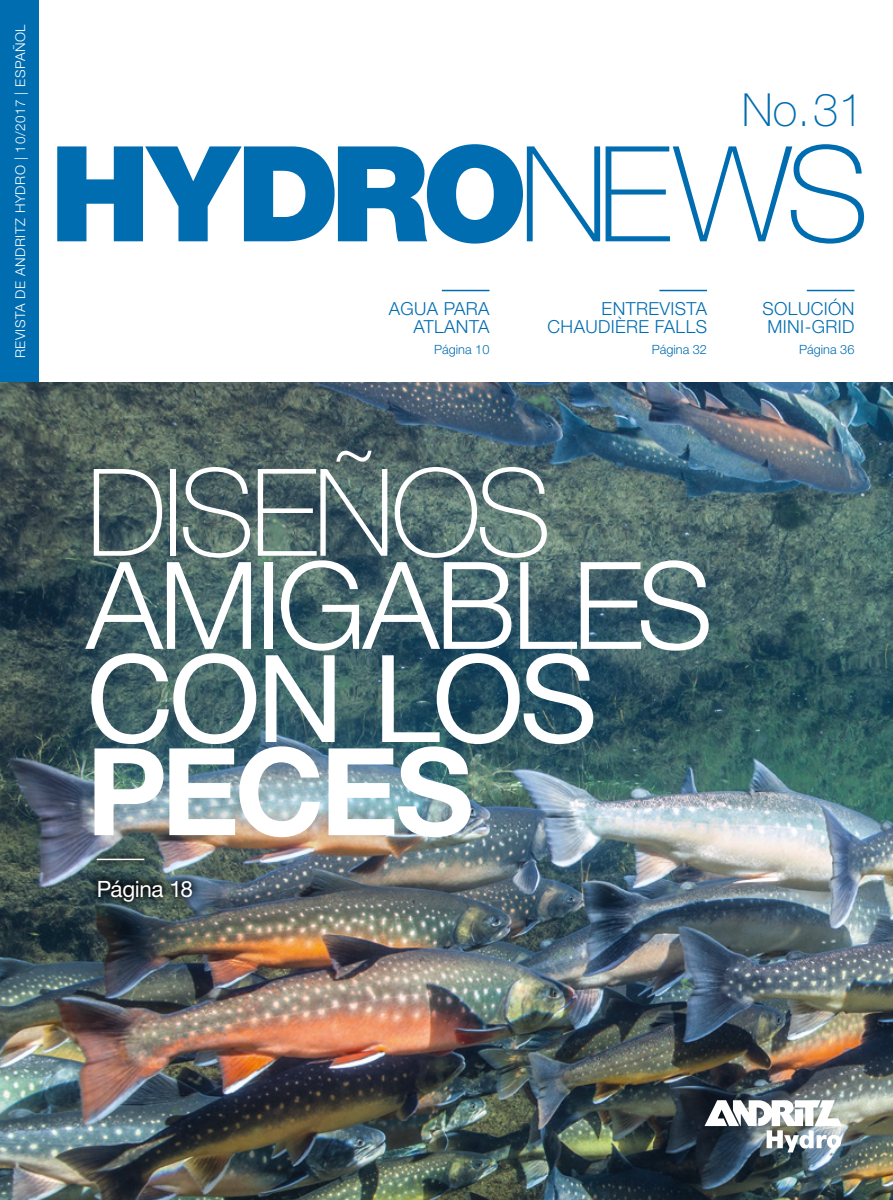
<style>
.page{position:relative;width:893px;height:1200px;background:#fff}
.page>*{position:absolute;margin:0;border:0;box-sizing:border-box;transform-origin:0 0}
.t1{font:900 132.75px "Helvetica Neue LT Std";letter-spacing:-.03em;color:#006db1}
.t2{font:300 121.35px "Helvetica Neue LT Std";letter-spacing:-.04em;color:#fff}
.t3{font:100 121.35px "Helvetica Neue LT Std";letter-spacing:-.04em;color:#fff}
.t4{font:121.35px "Helvetica Neue LT Std";letter-spacing:-.04em;color:#fff}
.t5{font:700 121.35px "Helvetica Neue LT Std";letter-spacing:-.04em;color:#fff}
.t6{font:100 45.75px "Helvetica Neue LT Std";color:#006db1}
.t7{font:22.5px "Helvetica Neue LT Std";letter-spacing:-.02em;color:#fff}
.t8{font:300 18px/18.3px "Helvetica Neue LT Std";letter-spacing:.02em;color:#006db1;text-align:right}
.t9{font:300 13.5px "Helvetica Neue LT Std";letter-spacing:.04em;color:#fff}
.t10{font:300 12.75px "Helvetica Neue LT Std";color:#006db1}
.s1{font-weight:100}
</style>
<div class="page">
<div style="left:0;top:0;width:39px;height:383px;background:#006db1"></div>
<hr style="left:659px;top:290px;width:48px;height:1px;background:#006db1">
<hr style="left:442px;top:290px;width:47px;height:1px;background:#006db1">
<hr style="left:807px;top:290px;width:47px;height:1px;background:#006db1">
<img style="left:0;top:383px;width:893px;height:816px">
<img style="left:704px;top:1099px;width:138px;height:53px">
<div style="left:37px;top:399px;width:723px;height:555px;background:#009fe3;opacity:.36"></div>
<svg style="left:88px;top:849px;width:65px;height:20px"></svg>
<hr style="left:97px;top:858px;width:47px;height:1px;background:#fff">
<svg style="left:89px;top:870px;width:113px;height:39px;background:#35474a"></svg>
<p class="t9" style="left:12px;top:358px;width:335px;rotate:-90deg">REVISTA DE ANDRITZ HYDRO | 10/2017 | ESPAÑOL</p>
<h3 class="t6" style="left:742px;top:84px;width:124px">No.31</h3>
<h1 class="t1" style="left:50px;top:115px;width:821px">HYDRO<span class="s1">NEWS</span></h1>
<p class="t8" style="left:389px;top:298px;width:102px">AGUA PARA<br>ATLANTA</p>
<p class="t10" style="left:434px;top:341px;width:57px">Página 10</p>
<p class="t8" style="left:548px;top:298px;width:161px">ENTREVISTA<br>CHAUDIÈRE FALLS</p>
<p class="t10" style="left:652px;top:341px;width:57px">Página 32</p>
<p class="t8" style="left:763px;top:298px;width:93px;text-align:left">SOLUCIÓN<br>MINI-GRID</p>
<p class="t10" style="left:799px;top:341px;width:57px">Página 36</p>
<h2 class="t3" style="left:86px;top:443px;width:467px">DISEÑOS</h2>
<h2 class="t2" style="left:86px;top:531px;width:628px">AMIGABLES</h2>
<h2 class="t4" style="left:86px;top:626px;width:513px">CON LOS</h2>
<h2 class="t5" style="left:86px;top:716px;width:389px">PECES</h2>
<p class="t7" style="left:97px;top:875px;width:98px">Página 18</p>
</div>
